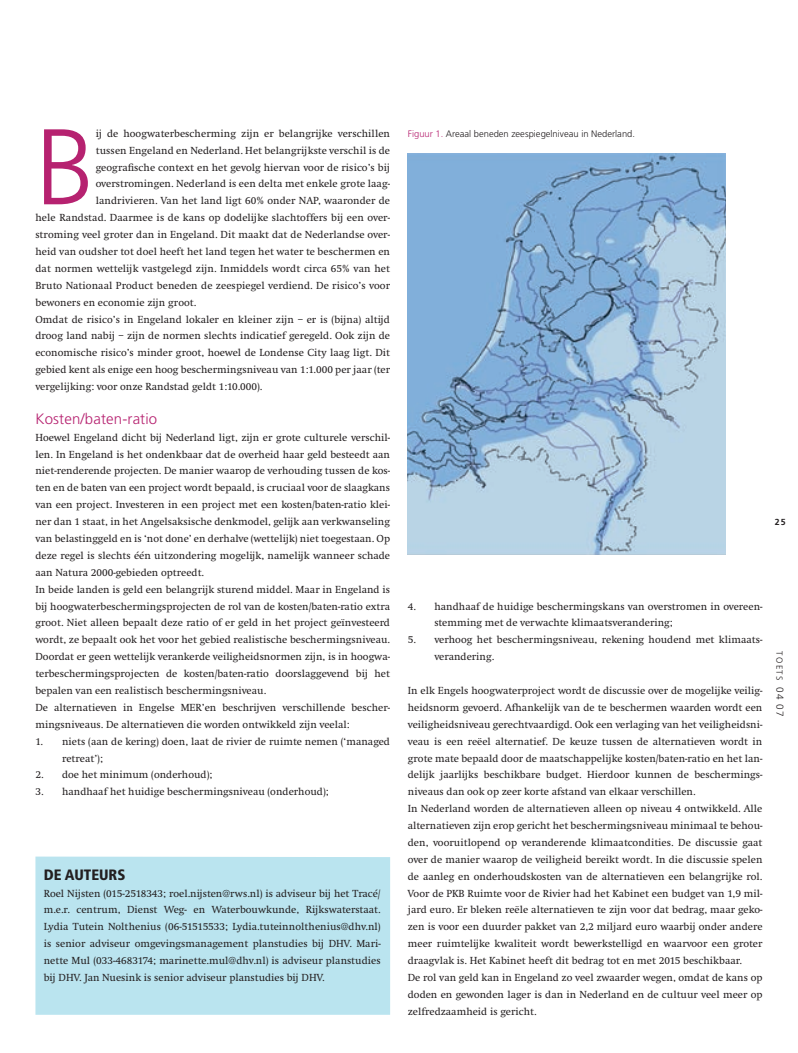
<style>
.page{position:relative;width:798px;height:1053px;background:#fff}
.page>*{position:absolute;margin:0;border:0;box-sizing:border-box;transform-origin:0 0}
._06_broodtekst_initi{font:300 107.38px "Frutiger";color:#b62270}
._05_tussenkop{font:300 15px "Frutiger";letter-spacing:.01em;color:#b62270}
._12_kaderkop{font:900 condensed 15px "Frutiger";color:#231f20}
.Standaard{font:10.62px/16.9px "Swift";color:#231f20;text-align:justify}
._06_broodtekst_initi-2{font:10.62px "Swift";letter-spacing:.005em;color:#231f20}
._06_bijschrift{font:300 9.38px "Frutiger";color:#231f20}
.t1{font:300 8.75px "Frutiger";letter-spacing:.14em;color:#231f20}
.t2{font:700 8.75px "Frutiger";color:#231f20}
.s1{color:#b62270}
.s2{font-size:10px}
</style>
<div class="page">
<div style="left:35px;top:856px;width:355px;height:158px;background:#bae4ef"></div>
<img style="left:407px;top:154px;width:318px;height:400px">
<p class="_06_broodtekst_initi" style="left:35px;top:106px;width:45px">B</p>
<p class="_06_broodtekst_initi-2" style="left:96px;top:128px;width:296px">ij de hoogwaterbescherming zijn er belangrijke verschillen</p>
<p class="_06_broodtekst_initi-2" style="left:96px;top:144px;width:296px">tussen Engeland en Nederland. Het belangrijkste verschil is de</p>
<p class="_06_broodtekst_initi-2" style="left:96px;top:161px;width:296px">geografische context en het gevolg hiervan voor de risico’s bij</p>
<p class="_06_broodtekst_initi-2" style="left:96px;top:178px;width:296px">overstromingen. Nederland is een delta met enkele grote laag-</p>
<p class="_06_broodtekst_initi-2" style="left:96px;top:195px;width:296px">landrivieren. Van het land ligt 60% onder NAP, waaronder de</p>
<p class="_06_broodtekst_initi-2" style="left:35px;top:212px;width:356px">hele Randstad. Daarmee is de kans op dodelijke slachtoffers bij een over-</p>
<p class="_06_broodtekst_initi-2" style="left:35px;top:229px;width:356px">stroming veel groter dan in Engeland. Dit maakt dat de Nederlandse over-</p>
<p class="_06_broodtekst_initi-2" style="left:35px;top:246px;width:356px">heid van oudsher tot doel heeft het land tegen het water te beschermen en</p>
<p class="_06_broodtekst_initi-2" style="left:35px;top:263px;width:356px">dat normen wettelijk vastgelegd zijn. Inmiddels wordt circa 65% van het</p>
<p class="_06_broodtekst_initi-2" style="left:35px;top:279px;width:356px">Bruto Nationaal Product beneden de zeespiegel verdiend. De risico’s voor</p>
<p class="_06_broodtekst_initi-2" style="left:35px;top:296px;width:162px">bewoners en economie zijn groot.</p>
<p class="Standaard" style="left:35px;top:311px;width:356px">Omdat de risico’s in Engeland lokaler en kleiner zijn – er is (bijna) altijd droog land nabij – zijn de normen slechts indicatief geregeld. Ook zijn de economische risico’s minder groot, hoewel de Londense City laag ligt. Dit gebied kent als enige een hoog beschermingsniveau van 1:1.000 per jaar (ter vergelijking: voor onze Randstad geldt 1:10.000).</p>
<p class="_05_tussenkop" style="left:35px;top:410px;width:123px">Kosten/baten-ratio</p>
<p class="Standaard" style="left:35px;top:429px;width:356px">Hoewel Engeland dicht bij Nederland ligt, zijn er grote culturele verschil&shy;len. In Engeland is het ondenkbaar dat de overheid haar geld besteedt aan niet-renderende projecten. De manier waarop de verhouding tussen de kos&shy;ten en de baten van een project wordt bepaald, is cruciaal voor de slaagkans van een project. Investeren in een project met een kosten/baten-ratio klei&shy;ner dan 1 staat, in het Angelsaksische denkmodel, gelijk aan verkwanseling van belastinggeld en is ‘not done’ en derhalve (wettelijk) niet toegestaan. Op deze regel is slechts één uitzondering mogelijk, namelijk wanneer schade aan Natura 2000-gebieden optreedt.</p>
<p class="Standaard" style="left:35px;top:581px;width:356px">In beide landen is geld een belangrijk sturend middel. Maar in Engeland is bij hoogwaterbeschermingsprojecten de rol van de kosten/baten-ratio extra groot. Niet alleen bepaalt deze ratio of er geld in het project geïnvesteerd wordt, ze bepaalt ook het voor het gebied realistische beschermingsniveau.<br>Doordat er geen wettelijk verankerde veiligheidsnormen zijn, is in hoogwa&shy;terbeschermingsprojecten de kosten/baten-ratio doorslaggevend bij het bepalen van een realistisch beschermingsniveau.</p>
<p class="Standaard" style="left:35px;top:699px;width:356px">De alternatieven in Engelse MER’en beschrijven verschillende bescher&shy;mingsniveaus. De alternatieven die worden ontwikkeld zijn veelal:</p>
<p class="Standaard" style="left:62px;top:732px;width:329px;text-indent:-27px">1. niets (aan de kering) doen, laat de rivier de ruimte nemen (‘managed retreat’);</p>
<p class="Standaard" style="left:35px;top:766px;width:178px">2. doe het minimum (onderhoud);</p>
<p class="Standaard" style="left:35px;top:783px;width:295px">3. handhaaf het huidige beschermingsniveau (onderhoud);</p>
<p class="_12_kaderkop" style="left:44px;top:865px;width:83px">DE AUTEURs</p>
<p class="Standaard" style="left:44px;top:884px;width:338px">Roel Nijsten (015-2518343; roel.nijsten@rws.nl) is adviseur bij het Tracé/ m.e.r. centrum, Dienst Weg- en Waterbouwkunde, Rijkswaterstaat.<br>Lydia Tutein Nolthenius (06-51515533; Lydia.tuteinnolthenius@dhv.nl) is senior adviseur omgevingsmanagement planstudies bij DHV. Mari&shy;nette Mul (033-4683174; marinette.mul@dhv.nl) is adviseur planstudies bij DHV. Jan Nuesink is senior adviseur planstudies bij DHV.</p>
<p class="_06_bijschrift" style="left:407px;top:128px;width:228px"><span class="s1">Figuur 1.</span> Areaal beneden zeespiegelniveau in Nederland.</p>
<p class="t2" style="left:774px;top:517px;width:12px">25</p>
<p class="Standaard" style="left:434px;top:597px;width:329px;text-indent:-27px">4. handhaaf de huidige beschermingskans van overstromen in overeen&shy;stemming met de verwachte klimaatsverandering;</p>
<p class="Standaard" style="left:434px;top:631px;width:329px;text-indent:-27px">5. verhoog het beschermingsniveau, rekening houdend met klimaats&shy;verandering.</p>
<p class="Standaard" style="left:407px;top:682px;width:356px">In elk Engels hoogwaterproject wordt de discussie over de mogelijke veilig&shy;heidsnorm gevoerd. Afhankelijk van de te beschermen waarden wordt een veiligheidsniveau gerechtvaardigd. Ook een verlaging van het veiligheidsni&shy;veau is een reëel alternatief. De keuze tussen de alternatieven wordt in grote mate bepaald door de maatschappelijke kosten/baten-ratio en het lan&shy;delijk jaarlijks beschikbare budget. Hierdoor kunnen de beschermings&shy;niveaus dan ook op zeer korte afstand van elkaar verschillen.</p>
<p class="Standaard" style="left:407px;top:800px;width:356px">In Nederland worden de alternatieven alleen op niveau 4 ontwikkeld. Alle alternatieven zijn erop gericht het beschermingsniveau minimaal te behou&shy;den, vooruitlopend op veranderende klimaatcondities. De discussie gaat over de manier waarop de veiligheid bereikt wordt. In die discussie spelen de aanleg en onderhoudskosten van de alternatieven een belangrijke rol.<br>Voor de PKB Ruimte voor de Rivier had het Kabinet een budget van 1,9 mil&shy;jard euro. Er bleken reële alternatieven te zijn voor dat bedrag, maar geko&shy;zen is voor een duurder pakket van 2,2 miljard euro waarbij onder andere meer ruimtelijke kwaliteit wordt bewerkstelligd en waarvoor een groter draagvlak is. Het Kabinet heeft dit bedrag tot en met 2015 beschikbaar.</p>
<p class="Standaard" style="left:407px;top:969px;width:356px">De rol van geld kan in Engeland zo veel zwaarder wegen, omdat de kans op doden en gewonden lager is dan in Nederland en de cultuur veel meer op zelfredzaamheid is gericht.</p>
<p class="t1" style="left:784px;top:651px;width:67px;rotate:90deg">TOETS <span class="s2">04 07</span></p>
</div>
